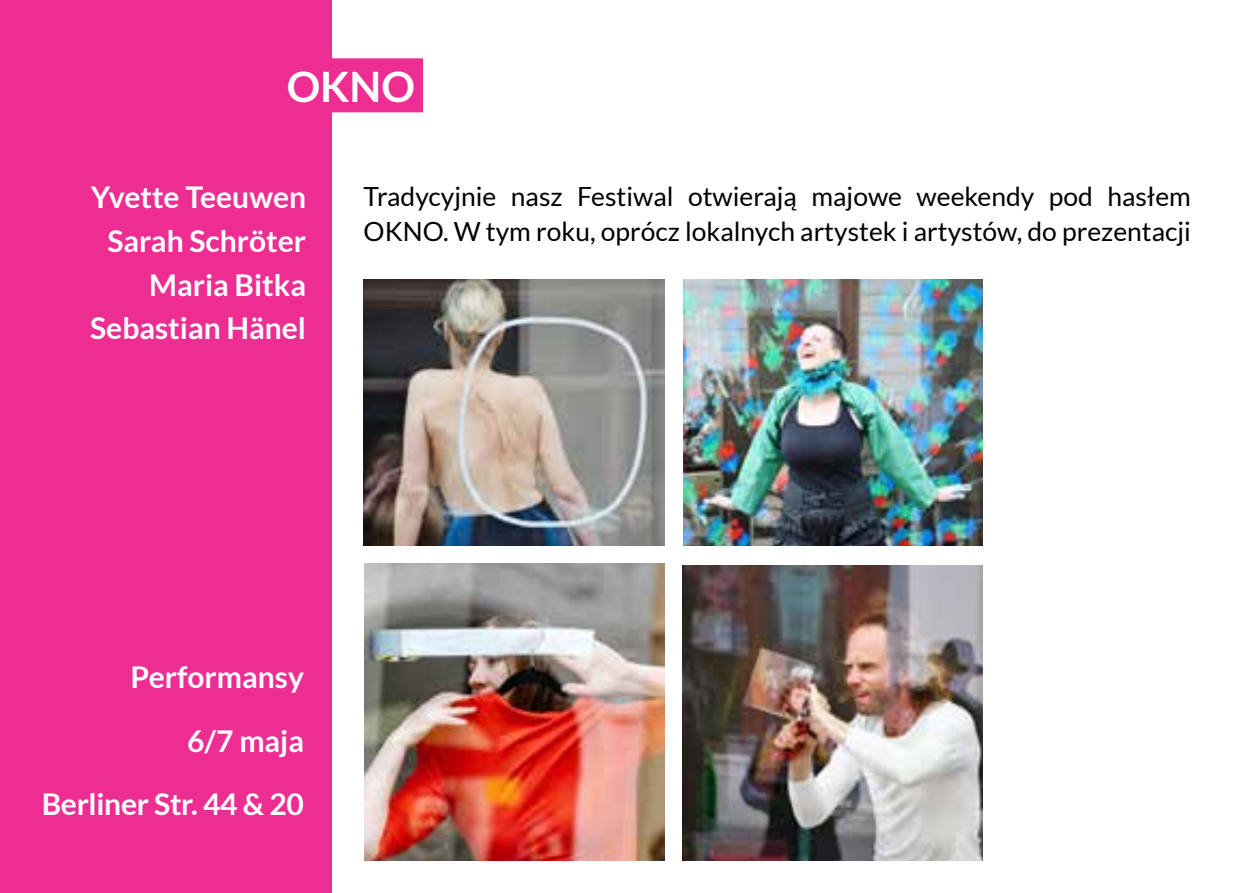
<style>
.page{position:relative;width:1259px;height:893px;background:#fff}
.page>*{position:absolute;margin:0;border:0;box-sizing:border-box;transform-origin:0 0}
.t1{font:700 42px "Lato";color:#fff}
.t2{font:700 30px/43.5px "Lato";color:#fff;text-align:right}
.t3{font:26.4px/35.4px "Lato";color:#000}
</style>
<div class="page">
<div style="left:0;top:0;width:332px;height:893px;background:#ed2d92"></div>
<img style="left:364px;top:280px;width:301px;height:266px">
<img style="left:684px;top:280px;width:299px;height:266px">
<img style="left:365px;top:563px;width:300px;height:298px">
<img style="left:683px;top:566px;width:300px;height:295px">
<div style="left:279px;top:58px;width:144px;height:54px;background:#ed2d92"></div>
<p class="t1" style="left:287px;top:62px;width:130px">OKNO</p>
<p class="t2" style="left:90px;top:175px;width:217px">Yvette Teeuwen<br>Sarah Schröter<br>Maria Bitka<br>Sebastian Hänel</p>
<p class="t3" style="left:364px;top:178px;width:829px">Tradycyjnie nasz Festiwal otwierają majowe weekendy pod hasłem<br>OKNO. W tym roku, oprócz lokalnych artystek i artystów, do prezentacji</p>
<p class="t2" style="left:130px;top:654px;width:175px">Performansy</p>
<p class="t2" style="left:187px;top:718px;width:118px">6/7 maja</p>
<p class="t2" style="left:42px;top:782px;width:264px">Berliner Str. 44 &amp; 20</p>
</div>
